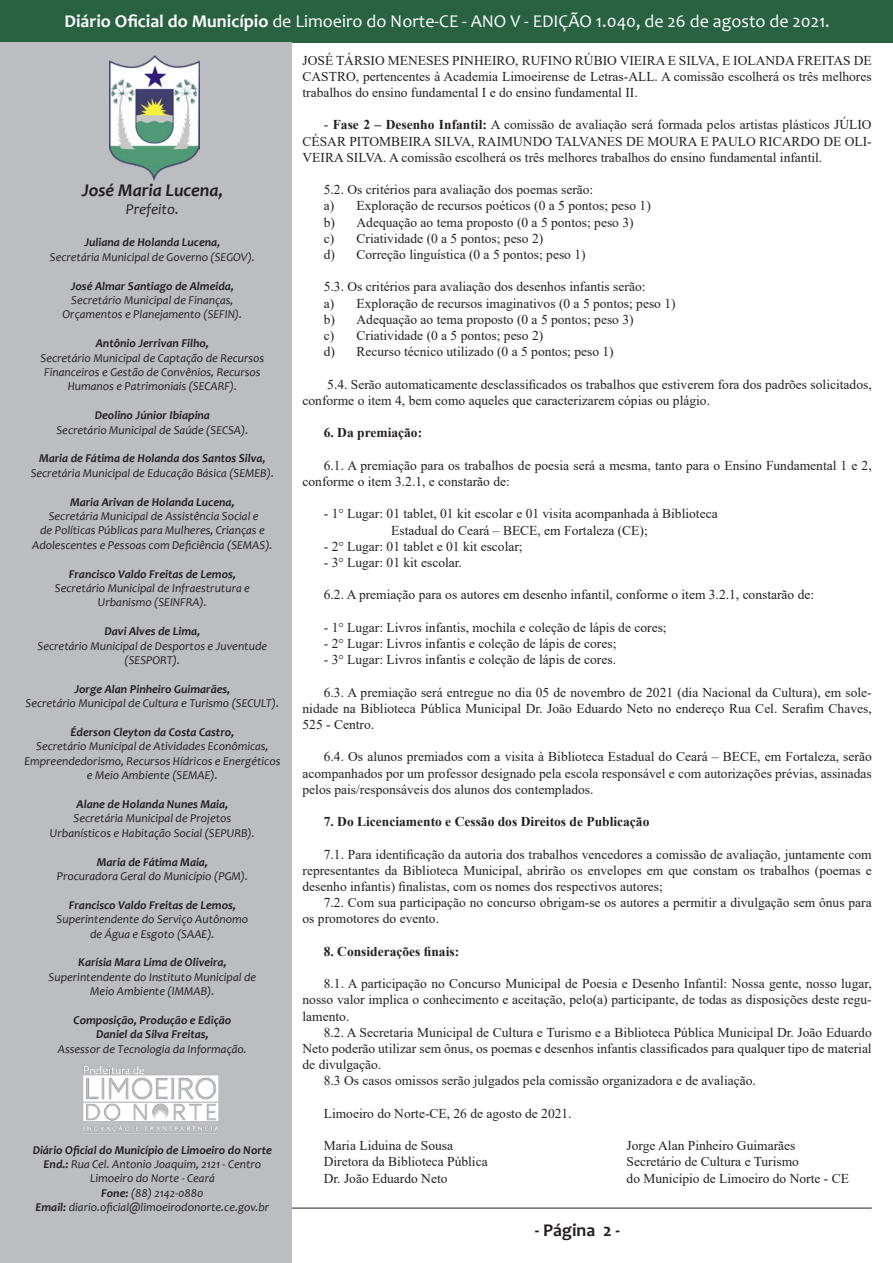
<style>
.page{position:relative;width:893px;height:1263px;background:#fff}
.page>*{position:absolute;margin:0;border:0;box-sizing:border-box;transform-origin:0 0}
.t1{font:18px "Candara";color:#fff}
.t2{font:italic 700 18px "Candara";color:#231f20}
.t3{font:700 18px "Candara";color:#231f20}
.t4{font:italic 15px "Candara";color:#231f20}
.t5{font:13.5px/16.2px "Times New Roman";color:#231f20;text-align:justify}
.t6{font:700 13.5px "Times New Roman";color:#231f20}
.t7{font:italic 12px/14.4px "Candara";color:#231f20;text-align:center}
.t8{font:italic 700 12px "Candara";color:#231f20}
.s1{font-weight:700}
</style>
<div class="page">
<div style="left:1px;top:0;width:892px;height:42px;background:#286240"></div>
<hr style="left:21px;top:1208px;width:851px;height:1px;background:#231f20">
<div style="left:0;top:42px;width:291px;height:1221px;background:#bcbdc0"></div>
<img style="left:109px;top:55px;width:90px;height:125px">
<img style="left:83px;top:1065px;width:136px;height:69px">
<h1 class="t1" style="left:65px;top:10px;width:767px"><span class="s1">Diário Oficial do Município</span> de Limoeiro do Norte-CE - ANO V - EDIÇÃO 1.040, de 26 de agosto de 2021.</h1>
<p class="t2" style="left:82px;top:179px;width:143px">José Maria Lucena,</p>
<p class="t4" style="left:126px;top:200px;width:55px">Prefeito.</p>
<p class="t8" style="left:84px;top:235px;width:137px">Juliana de Holanda Lucena,</p>
<p class="t7" style="left:50px;top:249px;width:207px">Secretária Municipal de Governo (SEGOV).</p>
<p class="t8" style="left:71px;top:278px;width:165px">José Almar Santiago de Almeida,</p>
<p class="t7" style="left:71px;top:293px;width:164px">Secretário Municipal de Finanças,</p>
<p class="t7" style="left:63px;top:307px;width:181px">Orçamentos e Planejamento (SEFIN).</p>
<p class="t8" style="left:96px;top:336px;width:115px">Antônio Jerrivan Filho,</p>
<p class="t7" style="left:41px;top:350px;width:225px">Secretário Municipal de Captação de Recursos</p>
<p class="t7" style="left:44px;top:365px;width:218px">Financeiros e Gestão de Convênios, Recursos</p>
<p class="t7" style="left:68px;top:379px;width:171px">Humanos e Patrimoniais (SECARF).</p>
<p class="t8" style="left:95px;top:408px;width:117px">Deolino Júnior Ibiapina</p>
<p class="t7" style="left:56px;top:422px;width:193px">Secretário Municipal de Saúde (SECSA).</p>
<p class="t8" style="left:39px;top:451px;width:228px">Maria de Fátima de Holanda dos Santos Silva,</p>
<p class="t7" style="left:31px;top:465px;width:245px">Secretária Municipal de Educação Básica (SEMEB).</p>
<p class="t8" style="left:70px;top:494px;width:166px">Maria Arivan de Holanda Lucena,</p>
<p class="t7" style="left:49px;top:509px;width:211px">Secretária Municipal de Assistência Social e</p>
<p class="t7" style="left:40px;top:523px;width:226px">de Políticas Públicas para Mulheres, Crianças e</p>
<p class="t7" style="left:32px;top:537px;width:242px">Adolescentes e Pessoas com Deficiência (SEMAS).</p>
<p class="t8" style="left:69px;top:566px;width:169px">Francisco Valdo Freitas de Lemos,</p>
<p class="t7" style="left:55px;top:581px;width:197px">Secretário Municipal de Infraestrutura e</p>
<p class="t7" style="left:98px;top:595px;width:110px">Urbanismo (SEINFRA).</p>
<p class="t8" style="left:105px;top:624px;width:97px">Davi Alves de Lima,</p>
<p class="t7" style="left:38px;top:638px;width:231px">Secretário Municipal de Desportos e Juventude (SESPORT).</p>
<p class="t8" style="left:74px;top:681px;width:157px">Jorge Alan Pinheiro Guimarães,</p>
<p class="t7" style="left:26px;top:696px;width:255px">Secretário Municipal de Cultura e Turismo (SECULT).</p>
<p class="t8" style="left:70px;top:724px;width:165px">Éderson Cleyton da Costa Castro,</p>
<p class="t7" style="left:24px;top:739px;width:257px">Secretário Municipal de Atividades Econômicas,<br>Empreendedorismo, Recursos Hídricos e Energéticos e Meio Ambiente (SEMAE).</p>
<p class="t8" style="left:77px;top:796px;width:153px">Alane de Holanda Nunes Maia,</p>
<p class="t7" style="left:74px;top:811px;width:159px">Secretária Municipal de Projetos</p>
<p class="t7" style="left:50px;top:825px;width:206px">Urbanísticos e Habitação Social (SEPURB).</p>
<p class="t8" style="left:97px;top:854px;width:113px">Maria de Fátima Maia,</p>
<p class="t7" style="left:57px;top:869px;width:193px">Procuradora Geral do Município (PGM).</p>
<p class="t8" style="left:69px;top:897px;width:169px">Francisco Valdo Freitas de Lemos,</p>
<p class="t7" style="left:57px;top:912px;width:193px">Superintendente do Serviço Autônomo de Água e Esgoto (SAAE).</p>
<p class="t8" style="left:78px;top:955px;width:150px">Karísia Mara Lima de Oliveira,</p>
<p class="t7" style="left:49px;top:969px;width:209px">Superintendente do Instituto Municipal de<br>Meio Ambiente (IMMAB).</p>
<p class="t8" style="left:74px;top:1012px;width:159px">Composição, Produção e Edição</p>
<p class="t8" style="left:96px;top:1027px;width:114px">Daniel da Silva Freitas,</p>
<p class="t7" style="left:58px;top:1041px;width:190px">Assessor de Tecnologia da Informação.</p>
<p class="t8" style="left:33px;top:1142px;width:241px">Diário Oficial do Município de Limoeiro do Norte</p>
<p class="t7" style="left:44px;top:1157px;width:219px"><span class="s1">End.:</span> Rua Cel. Antonio Joaquim, 2121 - Centro</p>
<p class="t7" style="left:90px;top:1171px;width:126px">Limoeiro do Norte - Ceará</p>
<p class="t7" style="left:101px;top:1185px;width:104px"><span class="s1">Fone:</span> (88) 2142-0880</p>
<p class="t7" style="left:35px;top:1200px;width:235px"><span class="s1">Email:</span> diario.oficial@limoeirodonorte.ce.gov.br</p>
<p class="t5" style="left:303px;top:52px;width:571px">JOSÉ TÁRSIO MENESES PINHEIRO, RUFINO RÚBIO VIEIRA E SILVA, E IOLANDA FREITAS DE CASTRO, pertencentes à Academia Limoeirense de Letras-ALL. A comissão escolherá os três melhores trabalhos do ensino fundamental I e do ensino fundamental II.</p>
<p class="t5" style="left:303px;top:116px;width:571px;text-indent:21px">- <span class="s1">Fase 2 – Desenho Infantil:</span> A comissão de avaliação será formada pelos artistas plásticos JÚLIO CÉSAR PITOMBEIRA SILVA, RAIMUNDO TALVANES DE MOURA E PAULO RICARDO DE OLI-VEIRA SILVA. A comissão escolherá os três melhores trabalhos do ensino fundamental infantil.</p>
<p class="t5" style="left:324px;top:181px;width:271px">5.2. Os critérios para avaliação dos poemas serão:</p>
<p class="t5" style="left:324px;top:197px;width:329px">a) Exploração de recursos poéticos (0 a 5 pontos; peso 1)</p>
<p class="t5" style="left:324px;top:214px;width:311px">b) Adequação ao tema proposto (0 a 5 pontos; peso 3)</p>
<p class="t5" style="left:324px;top:230px;width:221px">c) Criatividade (0 a 5 pontos; peso 2)</p>
<p class="t5" style="left:324px;top:246px;width:263px">d) Correção linguística (0 a 5 pontos; peso 1)</p>
<p class="t5" style="left:324px;top:278px;width:323px">5.3. Os critérios para avaliação dos desenhos infantis serão:</p>
<p class="t5" style="left:324px;top:295px;width:353px">a) Exploração de recursos imaginativos (0 a 5 pontos; peso 1)</p>
<p class="t5" style="left:324px;top:311px;width:311px">b) Adequação ao tema proposto (0 a 5 pontos; peso 3)</p>
<p class="t5" style="left:324px;top:327px;width:221px">c) Criatividade (0 a 5 pontos; peso 2)</p>
<p class="t5" style="left:324px;top:343px;width:291px">d) Recurso técnico utilizado (0 a 5 pontos; peso 1)</p>
<p class="t5" style="left:303px;top:376px;width:571px;text-indent:25px">5.4. Serão automaticamente desclassificados os trabalhos que estiverem fora dos padrões solicitados, conforme o item 4, bem como aqueles que caracterizarem cópias ou plágio.</p>
<p class="t6" style="left:324px;top:423px;width:100px">6. Da premiação:</p>
<p class="t5" style="left:303px;top:457px;width:571px;text-indent:21px">6.1. A premiação para os trabalhos de poesia será a mesma, tanto para o Ensino Fundamental 1 e 2, conforme o item 3.2.1, e constarão de:</p>
<p class="t5" style="left:324px;top:505px;width:395px">- 1° Lugar: 01 tablet, 01 kit escolar e 01 visita acompanhada à Biblioteca</p>
<p class="t5" style="left:391px;top:521px;width:258px">Estadual do Ceará – BECE, em Fortaleza (CE);</p>
<p class="t5" style="left:324px;top:538px;width:200px">- 2° Lugar: 01 tablet e 01 kit escolar;</p>
<p class="t5" style="left:324px;top:554px;width:140px">- 3° Lugar: 01 kit escolar.</p>
<p class="t5" style="left:324px;top:586px;width:492px">6.2. A premiação para os autores em desenho infantil, conforme o item 3.2.1, constarão de:</p>
<p class="t5" style="left:324px;top:619px;width:344px">- 1° Lugar: Livros infantis, mochila e coleção de lápis de cores;</p>
<p class="t5" style="left:324px;top:635px;width:294px">- 2° Lugar: Livros infantis e coleção de lápis de cores;</p>
<p class="t5" style="left:324px;top:651px;width:294px">- 3° Lugar: Livros infantis e coleção de lápis de cores.</p>
<p class="t5" style="left:303px;top:683px;width:571px;text-indent:21px">6.3. A premiação será entregue no dia 05 de novembro de 2021 (dia Nacional da Cultura), em sole&shy;nidade na Biblioteca Pública Municipal Dr. João Eduardo Neto no endereço Rua Cel. Serafim Chaves, 525 - Centro.</p>
<p class="t5" style="left:303px;top:748px;width:571px;text-indent:21px">6.4. Os alunos premiados com a visita à Biblioteca Estadual do Ceará – BECE, em Fortaleza, serão acompanhados por um professor designado pela escola responsável e com autorizações prévias, assinadas pelos pais/responsáveis dos alunos dos contemplados.</p>
<p class="t6" style="left:324px;top:812px;width:327px">7. Do Licenciamento e Cessão dos Direitos de Publicação</p>
<p class="t5" style="left:303px;top:845px;width:571px;text-indent:21px">7.1. Para identificação da autoria dos trabalhos vencedores a comissão de avaliação, juntamente com representantes da Biblioteca Municipal, abrirão os envelopes em que constam os trabalhos (poemas e desenho infantis) finalistas, com os nomes dos respectivos autores;</p>
<p class="t5" style="left:303px;top:894px;width:571px;text-indent:21px">7.2. Com sua participação no concurso obrigam-se os autores a permitir a divulgação sem ônus para os promotores do evento.</p>
<p class="t6" style="left:324px;top:941px;width:137px">8. Considerações finais:</p>
<p class="t5" style="left:303px;top:975px;width:571px;text-indent:21px">8.1. A participação no Concurso Municipal de Poesia e Desenho Infantil: Nossa gente, nosso lugar, nosso valor implica o conhecimento e aceitação, pelo(a) participante, de todas as disposições deste regu&shy;lamento.</p>
<p class="t5" style="left:303px;top:1024px;width:571px;text-indent:21px">8.2. A Secretaria Municipal de Cultura e Turismo e a Biblioteca Pública Municipal Dr. João Eduardo Neto poderão utilizar sem ônus, os poemas e desenhos infantis classificados para qualquer tipo de material de divulgação.</p>
<p class="t5" style="left:324px;top:1072px;width:434px">8.3 Os casos omissos serão julgados pela comissão organizadora e de avaliação.</p>
<p class="t5" style="left:324px;top:1105px;width:249px">Limoeiro do Norte-CE, 26 de agosto de 2021.</p>
<p class="t5" style="left:324px;top:1137px;width:131px">Maria Liduina de Sousa</p>
<p class="t5" style="left:627px;top:1137px;width:170px">Jorge Alan Pinheiro Guimarães</p>
<p class="t5" style="left:324px;top:1153px;width:165px">Diretora da Biblioteca Pública</p>
<p class="t5" style="left:627px;top:1153px;width:174px">Secretário de Cultura e Turismo</p>
<p class="t5" style="left:324px;top:1169px;width:125px">Dr. João Eduardo Neto</p>
<p class="t5" style="left:627px;top:1169px;width:224px">do Município de Limoeiro do Norte - CE</p>
<h1 class="t3" style="left:535px;top:1219px;width:87px">- Página 2 -</h1>
</div>
